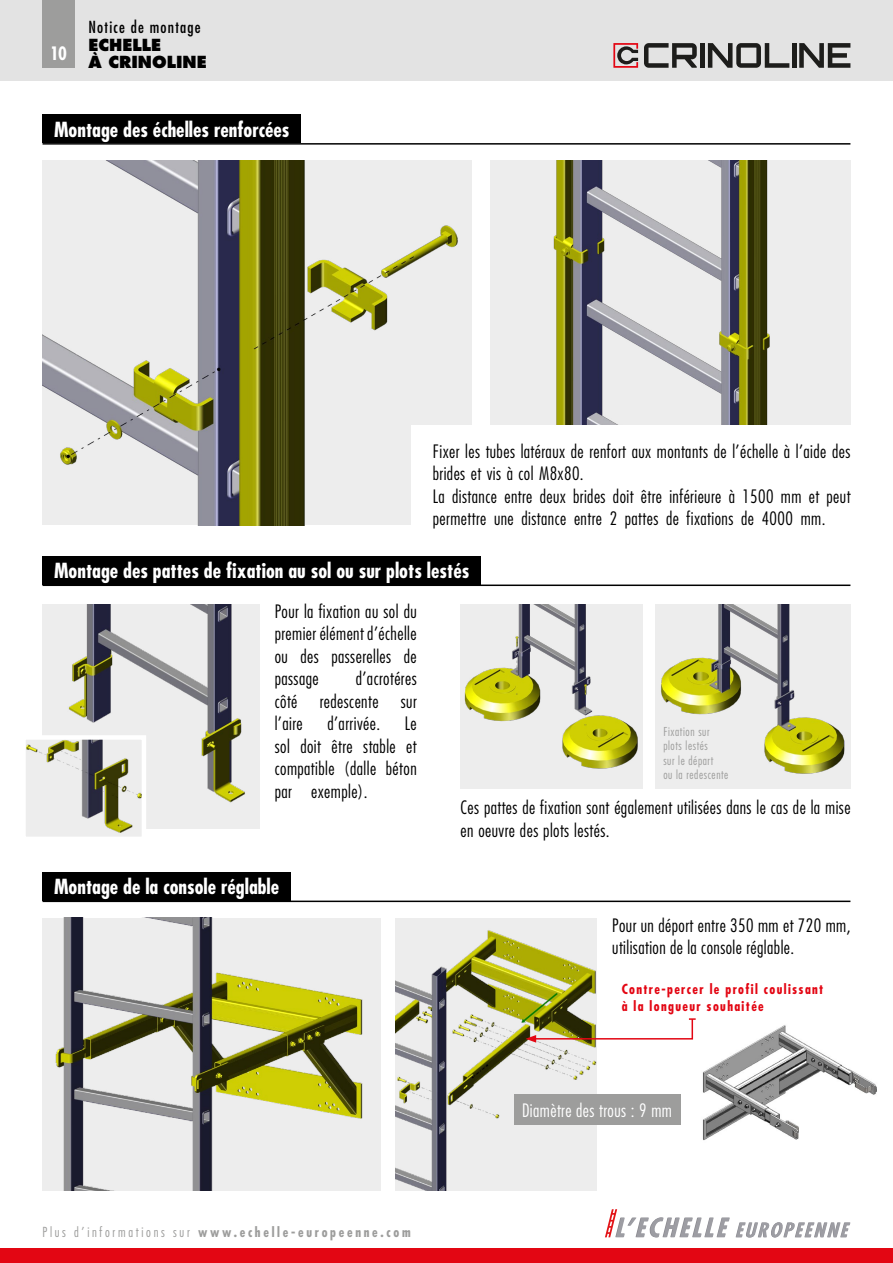
<style>
.page{position:relative;width:893px;height:1263px;background:#fff}
.page>*{position:absolute;margin:0;border:0;box-sizing:border-box;transform-origin:0 0}
.t1{font:700 condensed 20.25px "Futura Std";color:#fff}
.t2{font:300 condensed 18px/22.5px "Futura Std";letter-spacing:.025em;color:#000}
.t3{font:300 condensed 18px "Futura Std";letter-spacing:.025em;color:#fff}
.t4{font:700 condensed 18px "Futura Std";color:#fff}
.t5{font:800 16.2px "Futura Std";color:#000}
.t6{font:condensed 16.2px "Futura Std";letter-spacing:.075em;color:#000}
.t7{font:700 condensed 13.5px/16.2px "Futura Std";letter-spacing:.1em;color:#e30613}
.t8{font:700 condensed 13.5px "Futura Std";letter-spacing:.2em;color:#9d9d9c}
.t9{font:300 condensed 13.5px "Futura Std";letter-spacing:.2em;color:#9d9d9c}
.t10{font:300 condensed 12px/14.4px "Futura Std";letter-spacing:.05em;color:#9d9d9c}
</style>
<div class="page">
<div style="left:0;top:1249px;width:893px;height:14px;background:#e30613"></div>
<svg style="left:605px;top:1209px;width:245px;height:28px"></svg>
<div style="left:655px;top:604px;width:195px;height:184px;background:#ededed"></div>
<img style="left:661px;top:604px;width:184px;height:170px">
<img style="left:702px;top:1025px;width:175px;height:116px">
<div style="left:43px;top:115px;width:258px;height:28px;background:#000"></div>
<hr style="left:43px;top:143px;width:807px;height:2px;background:#000">
<div style="left:43px;top:556px;width:438px;height:28px;background:#000"></div>
<hr style="left:43px;top:584px;width:807px;height:2px;background:#000">
<div style="left:43px;top:872px;width:248px;height:28px;background:#000"></div>
<hr style="left:43px;top:900px;width:807px;height:2px;background:#000">
<img style="left:43px;top:160px;width:429px;height:365px">
<div style="left:43px;top:604px;width:217px;height:224px;background:#ededed"></div>
<img style="left:68px;top:604px;width:177px;height:199px">
<img style="left:43px;top:918px;width:338px;height:273px">
<img style="left:490px;top:160px;width:360px;height:265px">
<img style="left:26px;top:740px;width:115px;height:96px">
<div style="left:21px;top:735px;width:125px;height:106px;border:4px solid #fff"></div>
<img style="left:460px;top:604px;width:183px;height:184px">
<img style="left:396px;top:918px;width:201px;height:273px">
<svg style="left:526px;top:1017px;width:170px;height:26px"></svg>
<div style="left:514px;top:1094px;width:166px;height:31px;background:#9d9d9c"></div>
<div style="left:411px;top:425px;width:482px;height:119px;background:#fff"></div>
<div style="left:0;top:0;width:893px;height:81px;background:#e3e3e3"></div>
<div style="left:43px;top:0;width:32px;height:68px;background:#9d9d9c"></div>
<svg style="left:644px;top:43px;width:53px;height:25px"></svg>
<div style="left:700px;top:43px;width:5px;height:25px;background:#1d1d1b"></div>
<svg style="left:708px;top:43px;width:81px;height:25px"></svg>
<hr style="left:792px;top:43px;width:4px;height:25px;background:#1d1d1b">
<svg style="left:799px;top:43px;width:51px;height:25px"></svg>
<svg style="left:613px;top:43px;width:25px;height:25px"></svg>
<p class="t6" style="left:88px;top:18px;width:114px">Notice de montage</p>
<p class="t5" style="left:88px;top:34px;width:74px">ECHELLE</p>
<p class="t4" style="left:50px;top:42px;width:18px">10</p>
<p class="t5" style="left:88px;top:51px;width:120px">À CRINOLINE</p>
<p class="t1" style="left:54px;top:117px;width:237px">Montage des échelles renforcées</p>
<p class="t2" style="left:433px;top:440px;width:419px">Fixer les tubes latéraux de renfort aux montants de ’l échelle ’là aide des brides et vis à col x8M 80.<br>La distance entre deux brides doit être inférieure à 1500 mm et peut permettre une distance entre 2 pattes de fixations de 4000 mm.</p>
<p class="t1" style="left:54px;top:558px;width:417px">Montage des pattes de fixation au sol ou sur plots lestés</p>
<p class="t2" style="left:275px;top:600px;width:144px;text-align:right">Pour la fixation au sol du premier élément ’d échelle de</p>
<p class="t2" style="left:300px;top:645px;width:20px">des</p>
<p class="t2" style="left:331px;top:645px;width:61px">passerelles</p>
<p class="t2" style="left:275px;top:645px;width:15px">ou</p>
<p class="t2" style="left:275px;top:667px;width:46px">passage</p>
<p class="t2" style="left:356px;top:667px;width:63px">’d acrotéres</p>
<p class="t2" style="left:275px;top:690px;width:24px">côté</p>
<p class="t2" style="left:275px;top:712px;width:30px">’l aire</p>
<p class="t2" style="left:320px;top:690px;width:60px">redescente</p>
<p class="t2" style="left:327px;top:712px;width:54px">’d arrivée.</p>
<p class="t2" style="left:401px;top:690px;width:17px">sur</p>
<p class="t2" style="left:405px;top:712px;width:13px">Le</p>
<p class="t2" style="left:275px;top:735px;width:17px">sol</p>
<p class="t2" style="left:300px;top:735px;width:22px">doit</p>
<p class="t2" style="left:331px;top:735px;width:23px">être</p>
<p class="t2" style="left:363px;top:735px;width:34px">stable</p>
<p class="t2" style="left:406px;top:735px;width:12px">et</p>
<p class="t2" style="left:311px;top:757px;width:58px;text-indent:-36px">compatible exemple .(</p>
<p class="t2" style="left:344px;top:757px;width:33px">(dalle</p>
<p class="t2" style="left:275px;top:780px;width:19px">par</p>
<p class="t2" style="left:386px;top:757px;width:32px">béton</p>
<p class="t1" style="left:54px;top:874px;width:227px">Montage de la console réglable</p>
<p class="t9" style="left:43px;top:1224px;width:25px">Plus</p>
<p class="t9" style="left:74px;top:1224px;width:92px">’d informations</p>
<p class="t9" style="left:173px;top:1224px;width:18px">sur</p>
<p class="t8" style="left:198px;top:1224px;width:214px">www.echelle-europeenne.com</p>
<p class="t10" style="left:663px;top:724px;width:67px">Fixation sur plots lestés<br>sur le départ<br>ou la redescente</p>
<p class="t2" style="left:460px;top:796px;width:392px">Ces pattes de fixation sont également utilisées dans le cas de la mise en oeuvre des plots lestés.</p>
<p class="t2" style="left:612px;top:914px;width:240px">Pour un déport entre 350 mm et 720 mm, utilisation de la console réglable.</p>
<p class="t7" style="left:622px;top:981px;width:203px">Contre-percer le profil coulissant à la longueur souhaitée</p>
<p class="t3" style="left:522px;top:1099px;width:151px">Diamètre des trous 9: mm</p>
</div>
